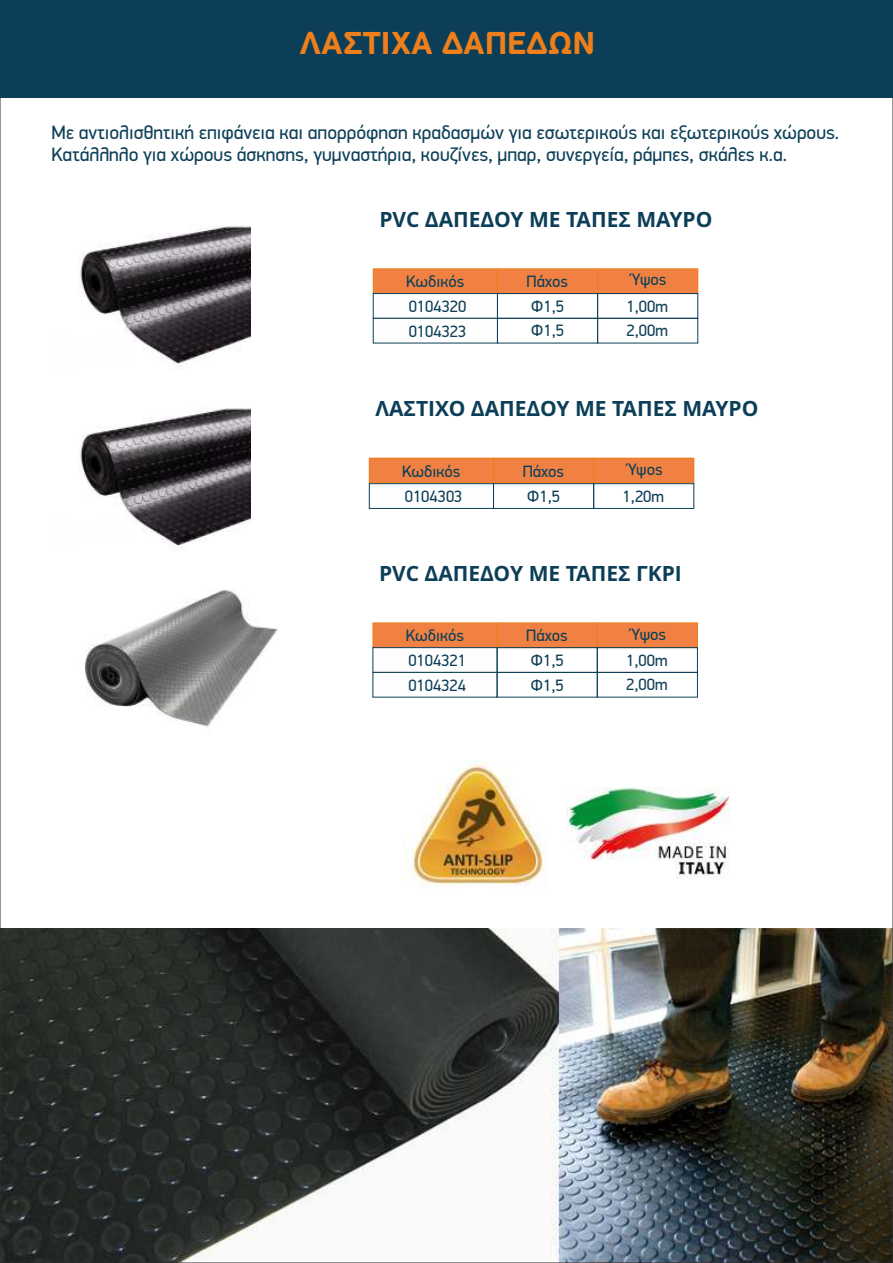
<style>
.page{position:relative;width:893px;height:1263px;background:#fff}
.page>*{position:absolute;margin:0;border:0;box-sizing:border-box;transform-origin:0 0}
.t1{font:700 31.5px "PF Traffic";color:#ef7f1a}
.t2{font:700 21px "Open Sans";color:#0c3f57}
.t3{font:19.35px/21.3px "PF Din Display Pro";color:#0c3f57}
.t4{font:16.5px/24.8px "PF Din Display Pro";color:#0c3f57}
</style>
<div class="page">
<img style="left:2px;top:928px;width:889px;height:333px">
<div style="left:0;top:0;width:893px;height:97px;background:#0c3f57"></div>
<div style="left:373px;top:269px;width:124px;height:25px;background:#f08143"></div>
<div style="left:373px;top:269px;width:125px;height:25px;border:1px solid #ef7f1a"></div>
<div style="left:373px;top:623px;width:124px;height:25px;background:#f08143"></div>
<div style="left:373px;top:623px;width:124px;height:25px;border:1px solid #ef7f1a"></div>
<svg style="left:372px;top:293px;width:126px;height:51px"></svg>
<svg style="left:372px;top:647px;width:126px;height:51px"></svg>
<div style="left:497px;top:269px;width:101px;height:25px;background:#f08143"></div>
<div style="left:497px;top:269px;width:101px;height:25px;border:1px solid #ef7f1a"></div>
<div style="left:497px;top:623px;width:100px;height:25px;background:#f08143"></div>
<div style="left:497px;top:623px;width:100px;height:25px;border:1px solid #ef7f1a"></div>
<div style="left:598px;top:269px;width:100px;height:25px;background:#f08143"></div>
<div style="left:597px;top:269px;width:101px;height:25px;border:1px solid #ef7f1a"></div>
<div style="left:597px;top:623px;width:100px;height:25px;background:#f08143"></div>
<div style="left:597px;top:623px;width:101px;height:25px;border:1px solid #ef7f1a"></div>
<div style="left:497px;top:293px;width:101px;height:26px;border:1px solid #0c3f57"></div>
<div style="left:497px;top:647px;width:101px;height:26px;border:1px solid #0c3f57"></div>
<div style="left:597px;top:293px;width:101px;height:26px;border:1px solid #0c3f57"></div>
<div style="left:597px;top:647px;width:101px;height:26px;border:1px solid #0c3f57"></div>
<div style="left:497px;top:318px;width:101px;height:25px;border:1px solid #0c3f57"></div>
<div style="left:497px;top:672px;width:101px;height:25px;border:1px solid #0c3f57"></div>
<div style="left:597px;top:318px;width:101px;height:25px;border:1px solid #0c3f57"></div>
<div style="left:597px;top:672px;width:101px;height:25px;border:1px solid #0c3f57"></div>
<div style="left:369px;top:458px;width:124px;height:25px;background:#f08143"></div>
<div style="left:369px;top:458px;width:125px;height:25px;border:1px solid #ef7f1a"></div>
<svg style="left:369px;top:483px;width:124px;height:26px"></svg>
<div style="left:493px;top:458px;width:101px;height:25px;background:#f08143"></div>
<div style="left:493px;top:458px;width:101px;height:25px;border:1px solid #ef7f1a"></div>
<div style="left:594px;top:458px;width:100px;height:25px;background:#f08143"></div>
<div style="left:593px;top:458px;width:101px;height:25px;border:1px solid #ef7f1a"></div>
<div style="left:493px;top:483px;width:101px;height:26px;border:1px solid #0c3f57"></div>
<div style="left:593px;top:483px;width:101px;height:26px;border:1px solid #0c3f57"></div>
<img style="left:80px;top:226px;width:170px;height:140px">
<img style="left:80px;top:408px;width:170px;height:140px">
<img style="left:85px;top:589px;width:192px;height:138px">
<img style="left:407px;top:762px;width:140px;height:125px">
<img style="left:566px;top:787px;width:163px;height:91px">
<h1 class="t1" style="left:299px;top:31px;width:297px">ΛΑΣΤΙΧΑ ΔΑΠΕΔΩΝ</h1>
<p class="t3" style="left:52px;top:124px;width:789px">Με αντιολισθητική επιφάνεια και απορρόφηση κραδασµών για εσωτερικούς και εξωτερικούς χώρους.<br>Κατάλληλο για χώρους άσκησης, γυµναστήρια, κουζίνες, µπαρ, συνεργεία, ράµπες, σκάλες κ.α.</p>
<p class="t2" style="left:379px;top:211px;width:334px">PVC ΔΑΠΕΔΟΥ ΜΕ ΤΑΠΕΣ ΜΑΥΡΟ</p>
<p class="t4" style="left:406px;top:271px;width:60px">Κωδικός</p>
<p class="t4" style="left:409px;top:296px;width:59px">0104320<br>0104323</p>
<p class="t4" style="left:527px;top:271px;width:43px">Πάχος</p>
<p class="t4" style="left:531px;top:295px;width:35px">Φ1,5<br>Φ1,5</p>
<p class="t4" style="left:632px;top:269px;width:36px">Ύψος</p>
<p class="t4" style="left:627px;top:295px;width:43px">1,00m<br>2,00m</p>
<p class="t2" style="left:375px;top:400px;width:384px">ΛΑΣΤΙΧΟ ΔΑΠΕΔΟΥ ΜΕ ΤΑΠΕΣ ΜΑΥΡΟ</p>
<p class="t4" style="left:402px;top:460px;width:60px">Κωδικός</p>
<p class="t4" style="left:523px;top:460px;width:43px">Πάχος</p>
<p class="t4" style="left:628px;top:458px;width:36px">Ύψος</p>
<p class="t4" style="left:405px;top:486px;width:59px">0104303</p>
<p class="t4" style="left:623px;top:485px;width:43px">1,20m</p>
<p class="t4" style="left:527px;top:485px;width:35px">Φ1,5</p>
<p class="t2" style="left:379px;top:565px;width:304px">PVC ΔΑΠΕΔΟΥ ΜΕ ΤΑΠΕΣ ΓΚΡΙ</p>
<p class="t4" style="left:406px;top:625px;width:60px">Κωδικός</p>
<p class="t4" style="left:408px;top:650px;width:59px">0104321<br>0104324</p>
<p class="t4" style="left:526px;top:625px;width:43px">Πάχος</p>
<p class="t4" style="left:530px;top:649px;width:35px">Φ1,5<br>Φ1,5</p>
<p class="t4" style="left:632px;top:623px;width:36px">Ύψος</p>
<p class="t4" style="left:626px;top:649px;width:43px">1,00m<br>2,00m</p>
</div>
